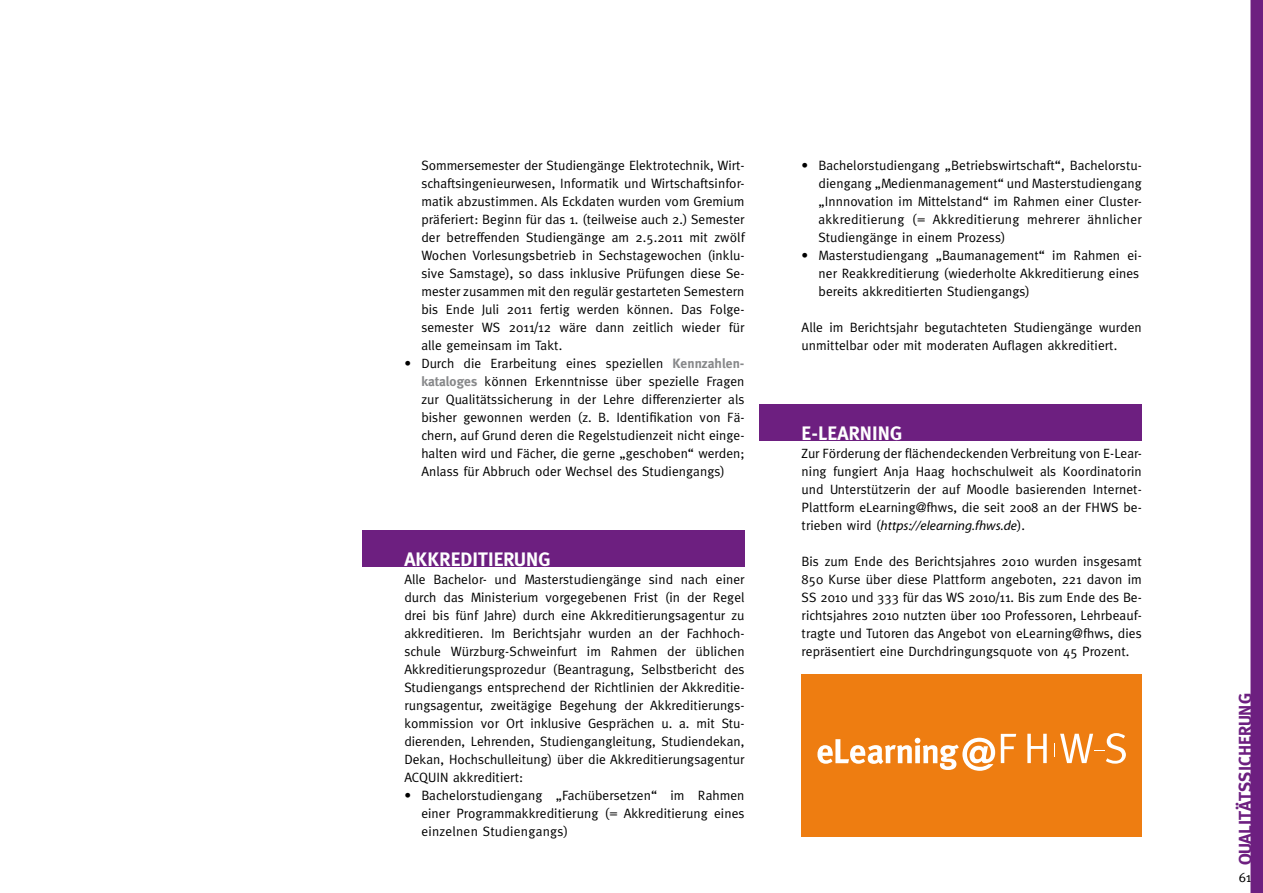
<style>
.page{position:relative;width:1263px;height:893px;background:#fff}
.page>*{position:absolute;margin:0;border:0;box-sizing:border-box;transform-origin:0 0}
.t1{font:700 19.5px "Meta";letter-spacing:.005em;color:#fff}
.t2{font:700 18px "Meta";color:#6d1f80}
.t3{font:13.5px/18px "Meta";letter-spacing:.005em;color:#000;text-align:justify}
.s1{font-weight:700;color:#87888a}
.s2{font-family:"Myriad Pro";font-style:italic}
</style>
<div class="page">
<svg style="left:1250px;top:0;width:13px;height:893px;background:#722885"></svg>
<div style="left:362px;top:530px;width:382px;height:36px;background:#6d1f80"></div>
<div style="left:759px;top:404px;width:383px;height:36px;background:#6d1f80"></div>
<div style="left:801px;top:674px;width:341px;height:162px;background:#ee7d11"></div>
<svg style="left:1001px;top:734px;width:15px;height:29px"></svg>
<svg style="left:1027px;top:734px;width:20px;height:29px"></svg>
<svg style="left:1054px;top:733px;width:72px;height:31px"></svg>
<svg style="left:817px;top:738px;width:178px;height:33px"></svg>
<p class="t3" style="left:421px;top:156px;width:325px">Sommersemester der Studiengänge Elektrotechnik, Wirt&shy;schaftsingenieurwesen, Informatik und Wirtschaftsinfor&shy;matik abzustimmen. Als Eckdaten wurden vom Gremium präferiert: Beginn für das 1. (teilweise auch 2.) Semester der betreffenden Studiengänge am 2.5.2011 mit zwölf Wochen Vorlesungsbetrieb in Sechstagewochen (inklu&shy;sive Samstage), so dass inklusive Prüfungen diese Se&shy;mester zusammen mit den regulär gestarteten Semestern bis Ende Juli 2011 fertig werden können. Das Folge&shy;semester WS 2011/12 wäre dann zeitlich wieder für alle gemeinsam im Takt.</p>
<p class="t3" style="left:421px;top:354px;width:325px;text-indent:-17px">• Durch die Erarbeitung eines speziellen <span class="s1">Kennzahlen&shy;kataloges</span> können Erkenntnisse über spezielle Fragen zur Qualitätssicherung in der Lehre differenzierter als bisher gewonnen werden (z. B. Identifikation von Fä&shy;chern, auf Grund deren die Regelstudienzeit nicht einge&shy;halten wird und Fächer, die gerne „geschoben“ werden; Anlass für Abbruch oder Wechsel des Studiengangs)</p>
<p class="t1" style="left:404px;top:548px;width:147px">AKKREDITIERUNG</p>
<p class="t3" style="left:404px;top:570px;width:342px">Alle Bachelor- und Masterstudiengänge sind nach einer durch das Ministerium vorgegebenen Frist (in der Regel drei bis fünf Jahre) durch eine Akkreditierungsagentur zu akkreditieren. Im Berichtsjahr wurden an der Fachhoch&shy;schule Würzburg-Schweinfurt im Rahmen der üblichen Akkreditierungsprozedur (Beantragung, Selbstbericht des Studiengangs entsprechend der Richtlinien der Akkreditie&shy;rungsagentur, zweitägige Begehung der Akkreditierungs&shy;kommission vor Ort inklusive Gesprächen u. a. mit Stu&shy;dierenden, Lehrenden, Studiengangleitung, Studiendekan, Dekan, Hochschulleitung) über die Akkreditierungsagentur ACQUIN akkreditiert:</p>
<p class="t3" style="left:421px;top:786px;width:325px;text-indent:-17px">• Bachelorstudiengang „Fachübersetzen“ im Rahmen einer Programmakkreditierung (= Akkreditierung eines einzelnen Studiengangs)</p>
<p class="t3" style="left:819px;top:156px;width:325px;text-indent:-17px">• Bachelorstudiengang „Betriebswirtschaft“, Bachelorstu&shy;diengang „Medienmanagement“ und Masterstudiengang „Innnovation im Mittelstand“ im Rahmen einer Cluster&shy;akkreditierung (= Akkreditierung mehrerer ähnlicher Studiengänge in einem Prozess)</p>
<p class="t3" style="left:819px;top:246px;width:325px;text-align:left;text-indent:-17px">• Masterstudiengang „Baumanagement“ im Rahmen ei&shy;ner Reakkreditierung (wiederholte Akkreditierung eines bereits akkreditierten Studiengangs)</p>
<p class="t3" style="left:801px;top:318px;width:342px">Alle im Berichtsjahr begutachteten Studiengänge wurden unmittelbar oder mit moderaten Auflagen akkreditiert.</p>
<p class="t1" style="left:801px;top:422px;width:102px">E-LEARNING</p>
<p class="t3" style="left:801px;top:444px;width:342px">Zur Förderung der flächendeckenden Verbreitung von E-Lear&shy;ning fungiert Anja Haag hochschulweit als Koordinatorin und Unterstützerin der auf Moodle basierenden Internet-Plattform eLearning@fhws, die seit 2008 an der FHWS be&shy;trieben wird (<span class="s2">https://elearning.fhws.de</span>).</p>
<p class="t3" style="left:801px;top:552px;width:342px">Bis zum Ende des Berichtsjahres 2010 wurden insgesamt 850 Kurse über diese Plattform angeboten, 221 davon im SS 2010 und 333 für das WS 2010/11. Bis zum Ende des Be&shy;richtsjahres 2010 nutzten über 100 Professoren, Lehrbeauf&shy;tragte und Tutoren das Angebot von eLearning@fhws, dies repräsentiert eine Durchdringungsquote von 45 Prozent.</p>
<p class="t2" style="left:1235px;top:865px;width:173px;rotate:-90deg">QUALITÄTSSICHERUNG</p>
<p class="t3" style="left:1239px;top:869px;width:14px">61</p>
</div>
